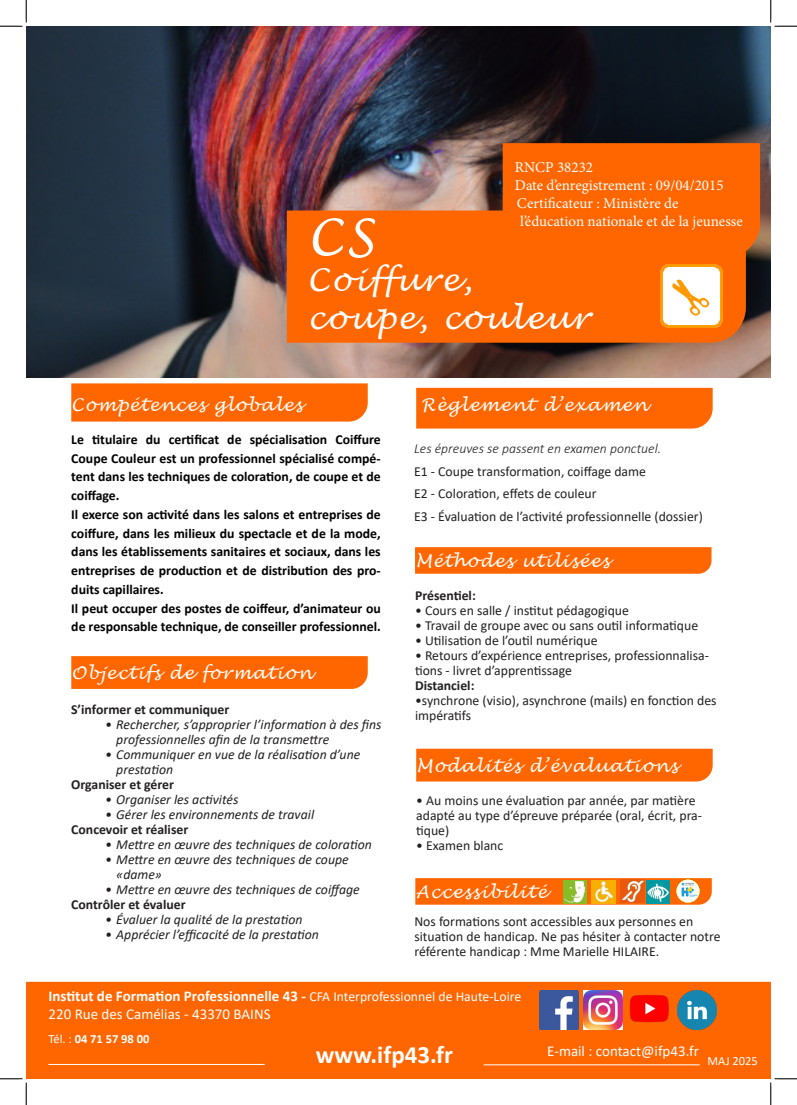
<style>
.page{position:relative;width:797px;height:1105px;background:#fff}
.page>*{position:absolute;margin:0;border:0;box-sizing:border-box;transform-origin:0 0}
.t1{font:italic 50px "Lucida Handwriting";color:#fff}
.t2{font:italic 31.25px/37.5px "Lucida Handwriting";letter-spacing:.06em;color:#fff}
.t3{font:700 25px "Calibri";color:#fff}
.t4{font:italic 17.5px "Lucida Handwriting";letter-spacing:.06em;color:#fff}
.t5{font:700 15px/18px "Calibri";color:#fff}
.t6{font:15px "Minion Pro";color:#fff}
.t7{font:15px "Calibri";color:#fff}
.t8{font:13.75px/15px "Calibri";color:#231f20}
.t9{font:700 13.75px/18.8px "Calibri";color:#000;text-align:justify}
.t10{font:italic 13.75px/15px "Calibri";color:#231f20}
.t11{font:700 13.75px "Calibri";color:#231f20}
.t12{font:italic 300 13.75px "Calibri";color:#231f20}
.t13{font:700 12.5px "Calibri";color:#fff}
.t14{font:12.5px "Calibri";color:#fff}
.s1{font-weight:400;font-size:13.75px}
.s2{font-weight:400}
</style>
<div class="page">
<img style="left:26px;top:26px;width:744px;height:351px">
<div style="left:287px;top:211px;width:459px;height:132px;background:#f60"></div>
<img style="left:660px;top:264px;width:62px;height:63px">
<div style="left:71px;top:383px;width:297px;height:39px;background:#f60"></div>
<svg style="left:71px;top:656px;width:297px;height:33px;background:#ff6803"></svg>
<div style="left:26px;top:982px;width:744px;height:97px;background:#f60"></div>
<hr style="left:48px;top:1064px;width:217px;height:1px;background:#fff">
<hr style="left:483px;top:1064px;width:216px;height:1px;background:#fff">
<div style="left:416px;top:388px;width:296px;height:41px;background:#f60"></div>
<svg style="left:415px;top:547px;width:296px;height:27px;background:#ff6804"></svg>
<div style="left:416px;top:749px;width:296px;height:32px;background:#f60"></div>
<svg style="left:415px;top:878px;width:296px;height:27px;background:#fb6c09"></svg>
<img style="left:563px;top:880px;width:24px;height:23px">
<img style="left:591px;top:880px;width:24px;height:23px">
<img style="left:620px;top:880px;width:24px;height:22px">
<img style="left:646px;top:880px;width:23px;height:23px">
<img style="left:676px;top:880px;width:23px;height:23px">
<img style="left:539px;top:990px;width:39px;height:39px">
<img style="left:584px;top:990px;width:39px;height:39px">
<img style="left:629px;top:990px;width:39px;height:39px">
<img style="left:677px;top:990px;width:39px;height:39px">
<div style="left:502px;top:143px;width:258px;height:115px;background:#f60"></div>
<svg style="left:0;top:0;width:27px;height:27px"></svg>
<svg style="left:0;top:1078px;width:27px;height:27px"></svg>
<svg style="left:770px;top:0;width:27px;height:27px"></svg>
<svg style="left:770px;top:1078px;width:27px;height:27px"></svg>
<p class="t6" style="left:515px;top:157px;width:80px">RNCP 38232</p>
<p class="t6" style="left:515px;top:175px;width:210px">Date d’enregistrement : 09/04/2015</p>
<p class="t6" style="left:517px;top:193px;width:163px">Certificateur : Ministère de</p>
<p class="t6" style="left:520px;top:211px;width:224px">l’éducation nationale et de la jeunesse</p>
<p class="t1" style="left:307px;top:207px;width:68px">CS</p>
<p class="t2" style="left:307px;top:262px;width:283px">Coiffure, coupe, couleur</p>
<p class="t4" style="left:71px;top:394px;width:233px">Compétences globales</p>
<p class="t9" style="left:71px;top:430px;width:311px">Le titulaire du certificat de spécialisation Coiffure Coupe Couleur est un professionnel spécialisé compé&shy;tent dans les techniques de coloration, de coupe et de coiffage.</p>
<p class="t9" style="left:71px;top:505px;width:311px">Il exerce son activité dans les salons et entreprises de coiffure, dans les milieux du spectacle et de la mode, dans les établissements sanitaires et sociaux, dans les entreprises de production et de distribution des pro&shy;duits capillaires.</p>
<p class="t9" style="left:71px;top:598px;width:311px">Il peut occuper des postes de coiffeur, d’animateur ou de responsable technique, de conseiller professionnel.</p>
<p class="t4" style="left:71px;top:663px;width:242px">Objectifs de formation</p>
<p class="t11" style="left:71px;top:699px;width:160px">S’informer et communiquer</p>
<p class="t10" style="left:116px;top:716px;width:267px;text-indent:-11px">• Rechercher, s’approprier l’information à des fins professionnelles afin de la transmettre</p>
<p class="t10" style="left:116px;top:746px;width:245px;text-indent:-11px">• Communiquer en vue de la réalisation d’une prestation</p>
<p class="t11" style="left:71px;top:774px;width:104px">Organiser et gérer</p>
<p class="t10" style="left:105px;top:791px;width:135px">• Organiser les activités</p>
<p class="t10" style="left:105px;top:806px;width:211px">• Gérer les environnements de travail</p>
<p class="t11" style="left:71px;top:819px;width:118px">Concevoir et réaliser</p>
<p class="t10" style="left:105px;top:836px;width:268px">• Mettre en œuvre des techniques de coloration</p>
<p class="t10" style="left:116px;top:851px;width:234px;text-indent:-11px">• Mettre en œuvre des techniques de coupe «dame»</p>
<p class="t10" style="left:105px;top:881px;width:256px">• Mettre en œuvre des techniques de coiffage</p>
<p class="t11" style="left:71px;top:894px;width:116px">Contrôler et évaluer</p>
<p class="t10" style="left:105px;top:911px;width:199px">• Évaluer la qualité de la prestation</p>
<p class="t10" style="left:105px;top:926px;width:215px">• Apprécier l’efficacité de la prestation</p>
<p class="t4" style="left:421px;top:394px;width:228px">Règlement d’examen</p>
<p class="t12" style="left:414px;top:440px;width:248px">Les épreuves se passent en examen ponctuel.</p>
<p class="t8" style="left:414px;top:463px;width:233px">E1 - Coupe transformation, coiffage dame</p>
<p class="t8" style="left:414px;top:486px;width:184px">E2 - Coloration, effets de couleur</p>
<p class="t8" style="left:414px;top:508px;width:290px">E3 - Évaluation de l’activité professionnelle (dossier)</p>
<p class="t4" style="left:415px;top:551px;width:195px">Méthodes utilisées</p>
<p class="t11" style="left:415px;top:586px;width:62px">Présentiel:</p>
<p class="t8" style="left:415px;top:603px;width:215px">• Cours en salle / institut pédagogique</p>
<p class="t8" style="left:415px;top:618px;width:285px">• Travail de groupe avec ou sans outil informatique</p>
<p class="t8" style="left:415px;top:633px;width:184px">• Utilisation de l’outil numérique</p>
<p class="t8" style="left:415px;top:648px;width:295px">• Retours d’expérience entreprises, professionnalisa&shy;tions - livret d’apprentissage</p>
<p class="t11" style="left:415px;top:676px;width:61px">Distanciel:</p>
<p class="t8" style="left:415px;top:693px;width:303px">•synchrone (visio), asynchrone (mails) en fonction des impératifs</p>
<p class="t4" style="left:416px;top:755px;width:263px">Modalités d’évaluations</p>
<p class="t8" style="left:416px;top:792px;width:287px">• Au moins une évaluation par année, par matière adapté au type d’épreuve préparée (oral, écrit, pra&shy;tique)</p>
<p class="t8" style="left:416px;top:837px;width:89px">• Examen blanc</p>
<p class="t4" style="left:416px;top:881px;width:132px">Accessibilité</p>
<p class="t8" style="left:414px;top:914px;width:307px">Nos formations sont accessibles aux personnes en situation de handicap. Ne pas hésiter à contacter notre référente handicap : Mme Marielle HILAIRE.</p>
<p class="t5" style="left:48px;top:987px;width:474px">Institut de Formation Professionnelle 43 - <span class="s1">CFA Interprofessionnel de Haute-Loire<br></span><span class="s2">220 Rue des Camélias - 43370 BAINS</span></p>
<p class="t13" style="left:48px;top:1030px;width:102px"><span class="s2">Tél. :</span> 04 71 57 98 00</p>
<p class="t3" style="left:316px;top:1037px;width:139px">www.ifp43.fr</p>
<p class="t7" style="left:547px;top:1040px;width:153px">E-mail : contact@ifp43.fr</p>
<p class="t14" style="left:707px;top:1052px;width:52px">MAJ 2025</p>
</div>
